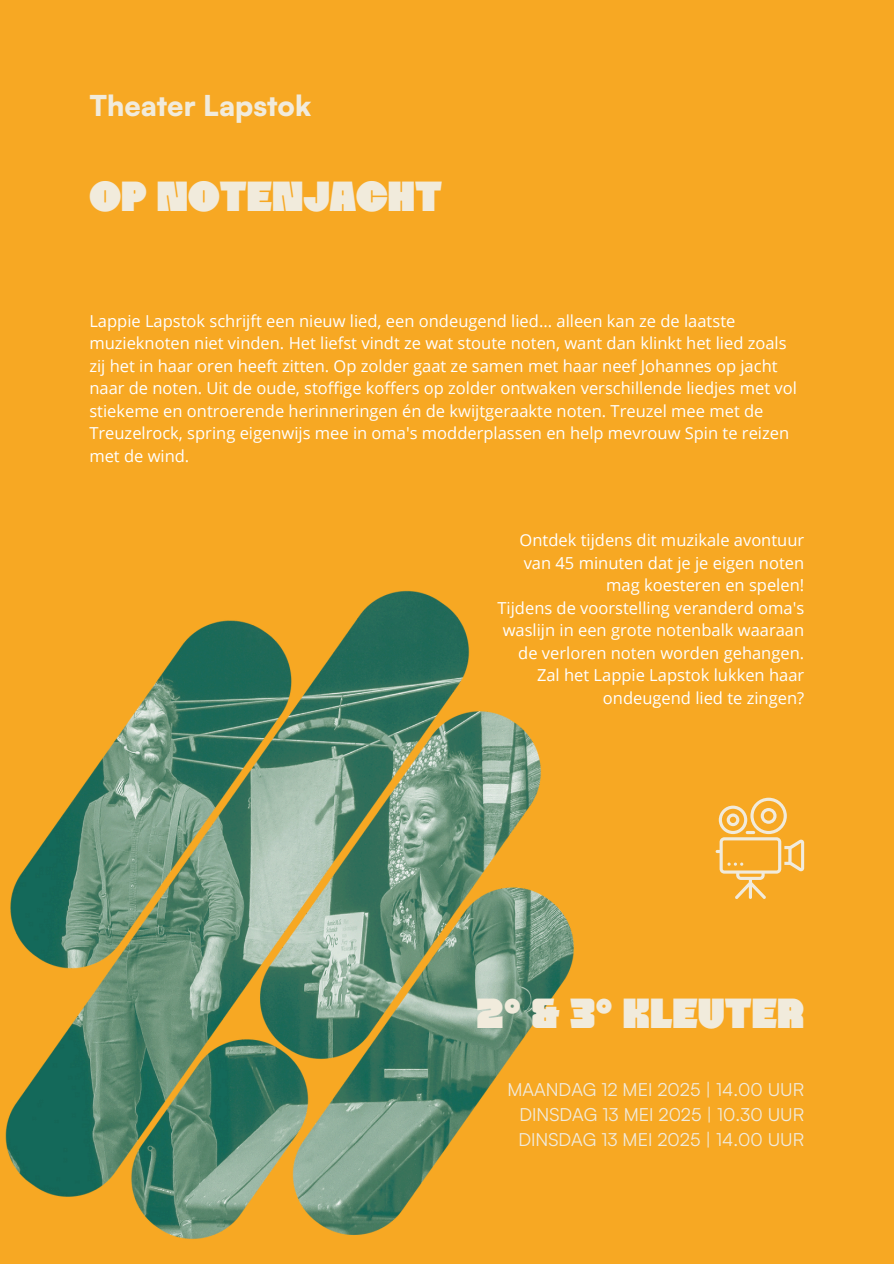
<style>
.page{position:relative;width:894px;height:1264px;background:#fff}
.page>*{position:absolute;margin:0;border:0;box-sizing:border-box;transform-origin:0 0}
.t1{font:900 42px "Alinsa";color:#f1ebdc}
.t2{font:900 28.5px "Satoshi";color:#f1ebdc}
.t3{font:18px/24.8px "Satoshi";color:#f1ebdc;text-align:justify}
.t4{font:16.5px/22.5px "Open Sans";color:#fff;text-align:right}
</style>
<div class="page">
<div style="left:0;top:0;width:893px;height:1263px;background:#f7a823"></div>
<img style="left:5px;top:590px;width:569px;height:649px">
<svg style="left:715px;top:797px;width:89px;height:102px"></svg>
<p class="t2" style="left:89px;top:87px;width:223px">Theater Lapstok</p>
<h1 class="t1" style="left:89px;top:179px;width:354px">OP NOTENJACHT</h1>
<p class="t4" style="left:89px;top:309px;width:708px;text-align:left">Lappie Lapstok schrijft een nieuw lied, een ondeugend lied... alleen kan ze de laatste muzieknoten niet vinden. Het liefst vindt ze wat stoute noten, want dan klinkt het lied zoals zij het in haar oren heeft zitten. Op zolder gaat ze samen met haar neef Johannes op jacht naar de noten. Uit de oude, stoffige koffers op zolder ontwaken verschillende liedjes met vol stiekeme en ontroerende herinneringen én de kwijtgeraakte noten. Treuzel mee met de Treuzelrock, spring eigenwijs mee in oma's modderplassen en help mevrouw Spin te reizen met de wind.</p>
<p class="t4" style="left:519px;top:528px;width:286px">Ontdek tijdens dit muzikale avontuur van 45 minuten dat je je eigen noten mag koesteren en spelen!</p>
<h1 class="t4" style="left:497px;top:596px;width:308px">Tijdens de voorstelling veranderd oma's waslijn in een grote notenbalk waaraan de verloren noten worden gehangen.<br>Zal het Lappie Lapstok lukken haar ondeugend lied te zingen?</h1>
<p class="t1" style="left:476px;top:996px;width:329px">2° &amp; 3° KLEUTER</p>
<p class="t3" style="left:518px;top:1076px;width:287px;text-indent:-11px">MAANDAG 12 MEI 2025 | 14.00 UUR DINSDAG 13 MEI 2025 | 10.30 UUR DINSDAG 13 MEI 2025 | 14.00 UUR</p>
</div>
